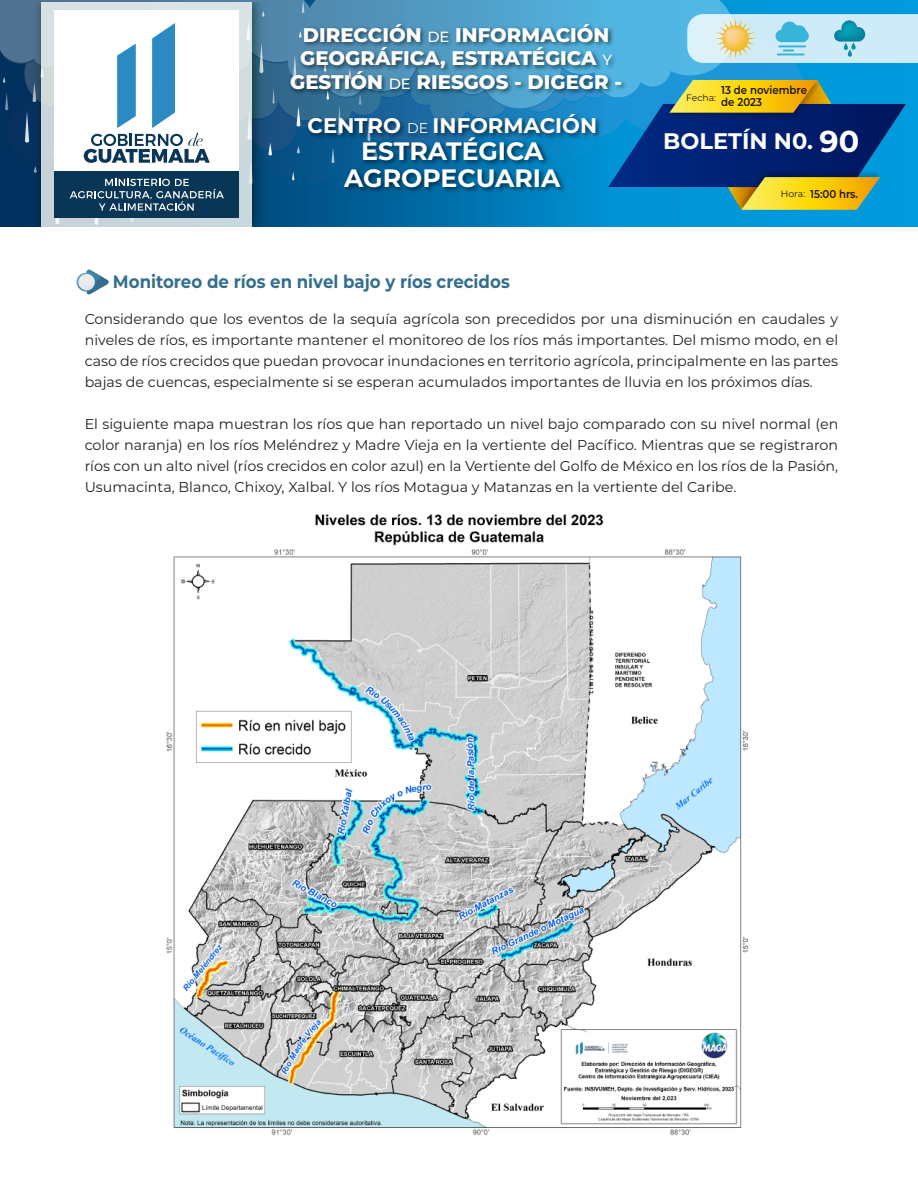
<style>
.page{position:relative;width:918px;height:1188px;background:#fff}
.page>*{position:absolute;margin:0;border:0;box-sizing:border-box;transform-origin:0 0}
.t1{font:700 25.2px/27px "Montserrat";color:#fff;text-align:center}
.t2{font:700 22.5px "Montserrat";color:#fff}
.t3{font:700 21.15px "Montserrat";color:#fff}
.t4{font:800 19.65px/23.7px "Montserrat";color:#fff;text-align:center}
.t5{font:700 18px "Montserrat";color:#336e8e;scale:.92 1}
.t6{font:14.25px/21px "Montserrat";color:#231f20;text-align:justify}
.t7{font:600 11.4px/11.7px "Montserrat";color:#1f140f;scale:.9 1}
.t8{font:9.3px "Montserrat";letter-spacing:-.005em;color:#1f140f}
.s1{font-weight:500;font-size:14.85px}
.s2{font-weight:400;font-size:14.1px}
.s3{font-size:30.15px}
.s4{font-weight:400;font-size:9.3px}
</style>
<div class="page">
<img style="left:166px;top:514px;width:582px;height:622px">
<svg style="left:77px;top:269px;width:32px;height:26px"></svg>
<svg style="left:0;top:211px;width:918px;height:16px;background:#007bb7"></svg>
<div style="left:41px;top:2px;width:211px;height:225px;background:#c8d5db"></div>
<div style="left:55px;top:171px;width:184px;height:47px;background:#093656"></div>
<img style="left:735px;top:211px;width:149px;height:1px">
<svg style="left:0;top:0;width:918px;height:211px;background:#548eac"></svg>
<h3 class="t4" style="left:290px;top:22px;width:333px">DIRECCIÓN <span class="s1">DE</span> INFORMACIÓN<br>GEOGRÁFICA, ESTRATÉGICA <span class="s1">Y<br></span>GESTIÓN <span class="s1">DE</span> RIESGOS - DIGEGR -</h3>
<h3 class="t3" style="left:308px;top:111px;width:291px">CENTRO <span class="s2">DE</span> INFORMACIÓN</h3>
<h1 class="t1" style="left:344px;top:136px;width:218px">ESTRATÉGICA<br>AGROPECUARIA</h1>
<p class="t5" style="left:113px;top:268px;width:433px">Monitoreo de ríos en nivel bajo y ríos crecidos</p>
<p class="t7" style="left:721px;top:84px;width:97px">13 de noviembre de 2023</p>
<p class="t8" style="left:686px;top:91px;width:32px">Fecha:</p>
<h2 class="t2" style="left:663px;top:125px;width:197px">BOLETÍN N0. <span class="s3">90</span></h2>
<p class="t7" style="left:781px;top:187px;width:87px"><span class="s4">Hora:</span> 15:00 hrs.</p>
<p class="t6" style="left:85px;top:308px;width:755px">Considerando que los eventos de la sequía agrícola son precedidos por una disminución en caudales y niveles de ríos, es importante mantener el monitoreo de los ríos más importantes. Del mismo modo, en el caso de ríos crecidos que puedan provocar inundaciones en territorio agrícola, principalmente en las partes bajas de cuencas, especialmente si se esperan acumulados importantes de lluvia en los próximos días.</p>
<p class="t6" style="left:85px;top:413px;width:755px">El siguiente mapa muestran los ríos que han reportado un nivel bajo comparado con su nivel normal (en color naranja) en los ríos Meléndrez y Madre Vieja en la vertiente del Pacífico. Mientras que se registraron ríos con un alto nivel (ríos crecidos en color azul) en la Vertiente del Golfo de México en los ríos de la Pasión, Usumacinta, Blanco, Chixoy, Xalbal. Y los ríos Motagua y Matanzas en la vertiente del Caribe.</p>
</div>
